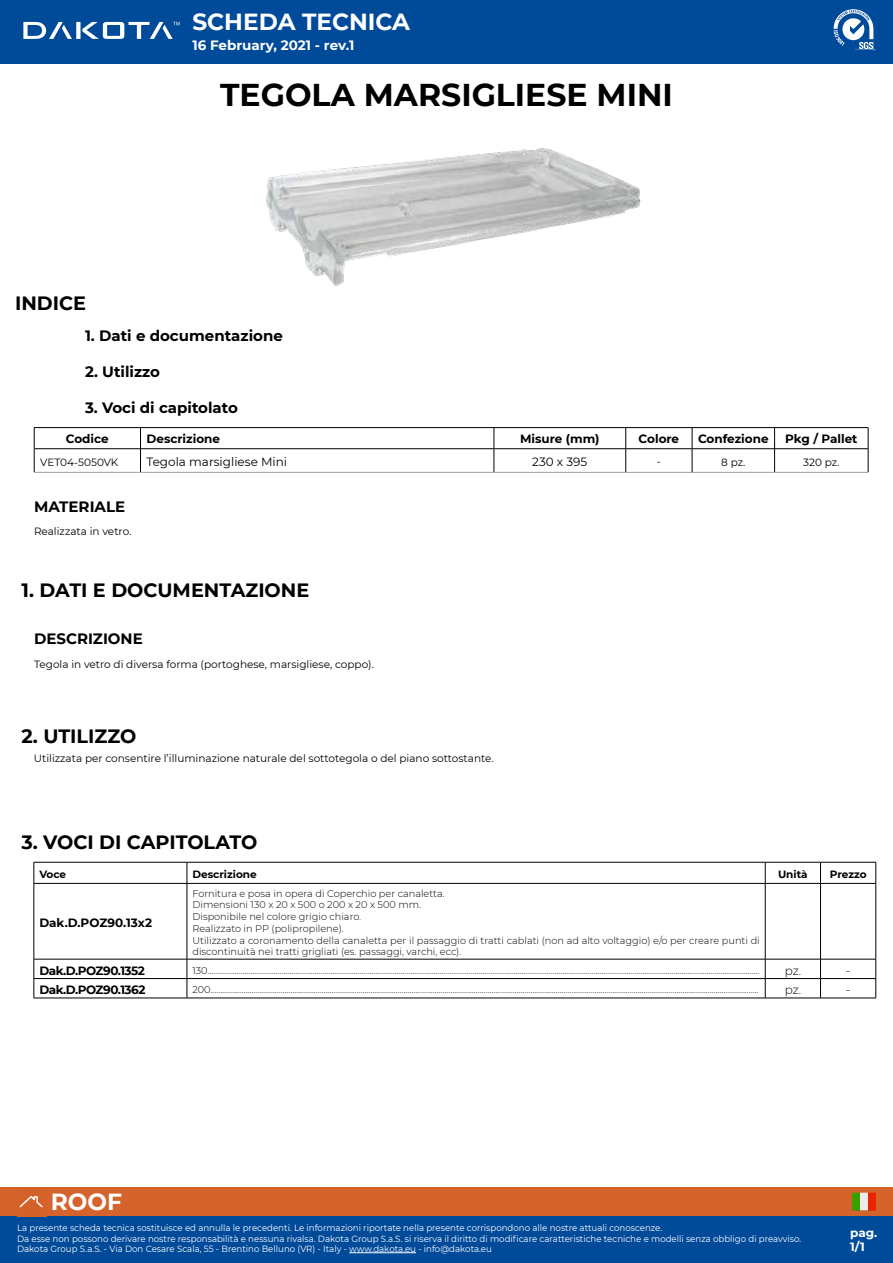
<style>
.page{position:relative;width:893px;height:1263px;background:#fff}
.page>*{position:absolute;margin:0;border:0;box-sizing:border-box;transform-origin:0 0}
.t1{font:700 31.5px "Montserrat";color:#000}
.t2{font:700 23.25px "Montserrat";color:#fff}
.t3{font:700 19.2px "Montserrat";color:#000}
.t4{font:700 15px "Montserrat";color:#000}
.t5{font:700 13.5px "Montserrat";color:#fff}
.t6{font:700 12px "Montserrat";color:#000}
.t7{font:700 12px "Montserrat";letter-spacing:-.04em;color:#000}
.t8{font:12px "Montserrat";color:#000}
.t9{font:300 12px "Montserrat";color:#000}
.t10{font:700 12px/14.4px "Montserrat";color:#fff}
.t11{font:10.5px "Montserrat";color:#000}
.t12{font:700 10.5px "Montserrat";color:#000}
.t13{font:300 9.75px/11.7px "Montserrat";color:#000}
.t14{font:9px/10.5px "Montserrat";color:#fff;scale:.96 1}
</style>
<div class="page">
<div style="left:0;top:0;width:893px;height:64px;background:#004a9a"></div>
<svg style="left:834px;top:9px;width:42px;height:42px"></svg>
<div style="left:0;top:1216px;width:893px;height:47px;background:#004a9a"></div>
<hr style="left:349px;top:1252px;width:67px;height:1px;background:#fff">
<div style="left:76px;top:22px;width:5px;height:17px;background:#fff"></div>
<svg style="left:23px;top:22px;width:49px;height:17px"></svg>
<svg style="left:82px;top:22px;width:98px;height:17px"></svg>
<img style="left:266px;top:148px;width:375px;height:138px">
<hr style="left:34px;top:472px;width:107px;height:1px;background:#9d9d9c">
<hr style="left:626px;top:472px;width:66px;height:1px;background:#9d9d9c">
<hr style="left:34px;top:448px;width:106px;height:1px;background:#000">
<hr style="left:141px;top:448px;width:353px;height:1px;background:#000">
<hr style="left:494px;top:448px;width:132px;height:1px;background:#000">
<hr style="left:626px;top:448px;width:66px;height:1px;background:#000">
<hr style="left:692px;top:448px;width:82px;height:1px;background:#000">
<hr style="left:775px;top:448px;width:93px;height:1px;background:#000">
<hr style="left:34px;top:427px;width:107px;height:1px;background:#000">
<hr style="left:141px;top:427px;width:353px;height:1px;background:#000">
<hr style="left:494px;top:427px;width:132px;height:1px;background:#000">
<hr style="left:626px;top:427px;width:66px;height:1px;background:#000">
<hr style="left:692px;top:427px;width:83px;height:1px;background:#000">
<hr style="left:775px;top:427px;width:93px;height:1px;background:#000">
<svg style="left:34px;top:428px;width:1px;height:44px"></svg>
<svg style="left:140px;top:428px;width:1px;height:44px"></svg>
<svg style="left:494px;top:428px;width:1px;height:44px"></svg>
<svg style="left:625px;top:428px;width:1px;height:44px"></svg>
<svg style="left:692px;top:428px;width:1px;height:44px"></svg>
<svg style="left:774px;top:428px;width:1px;height:44px"></svg>
<svg style="left:868px;top:428px;width:1px;height:44px"></svg>
<hr style="left:141px;top:472px;width:353px;height:1px;background:#9d9d9c">
<hr style="left:775px;top:472px;width:93px;height:1px;background:#9d9d9c">
<hr style="left:494px;top:472px;width:132px;height:1px;background:#9d9d9c">
<hr style="left:692px;top:472px;width:83px;height:1px;background:#9d9d9c">
<hr style="left:34px;top:862px;width:153px;height:1px;background:#000">
<svg style="left:34px;top:862px;width:1px;height:21px"></svg>
<hr style="left:187px;top:862px;width:578px;height:1px;background:#000">
<svg style="left:187px;top:862px;width:1px;height:21px"></svg>
<hr style="left:765px;top:862px;width:55px;height:1px;background:#000">
<svg style="left:765px;top:862px;width:1px;height:21px"></svg>
<hr style="left:820px;top:862px;width:56px;height:1px;background:#000">
<svg style="left:820px;top:862px;width:1px;height:21px"></svg>
<svg style="left:875px;top:862px;width:1px;height:21px"></svg>
<hr style="left:34px;top:883px;width:153px;height:1px;background:#000">
<hr style="left:34px;top:883px;width:1px;height:76px;background:#000">
<hr style="left:187px;top:883px;width:578px;height:1px;background:#000">
<hr style="left:187px;top:883px;width:1px;height:76px;background:#000">
<hr style="left:765px;top:883px;width:55px;height:1px;background:#000">
<hr style="left:765px;top:883px;width:1px;height:76px;background:#000">
<hr style="left:820px;top:883px;width:56px;height:1px;background:#000">
<hr style="left:820px;top:883px;width:1px;height:76px;background:#000">
<hr style="left:875px;top:883px;width:1px;height:76px;background:#000">
<hr style="left:34px;top:959px;width:153px;height:1px;background:#000">
<hr style="left:187px;top:959px;width:578px;height:1px;background:#000">
<hr style="left:765px;top:959px;width:55px;height:1px;background:#000">
<hr style="left:820px;top:959px;width:56px;height:1px;background:#000">
<hr style="left:34px;top:978px;width:153px;height:1px;background:#000">
<svg style="left:34px;top:959px;width:1px;height:39px"></svg>
<hr style="left:187px;top:978px;width:578px;height:1px;background:#000">
<svg style="left:187px;top:959px;width:1px;height:39px"></svg>
<hr style="left:765px;top:978px;width:55px;height:1px;background:#000">
<svg style="left:765px;top:959px;width:1px;height:39px"></svg>
<hr style="left:820px;top:978px;width:56px;height:1px;background:#000">
<svg style="left:820px;top:959px;width:1px;height:39px"></svg>
<svg style="left:875px;top:959px;width:1px;height:39px"></svg>
<hr style="left:34px;top:998px;width:153px;height:1px;background:#000">
<hr style="left:187px;top:998px;width:578px;height:1px;background:#000">
<hr style="left:765px;top:998px;width:55px;height:1px;background:#000">
<hr style="left:820px;top:998px;width:56px;height:1px;background:#000">
<div style="left:0;top:1187px;width:893px;height:29px;background:#d4642b"></div>
<svg style="left:20px;top:1196px;width:23px;height:11px"></svg>
<svg style="left:852px;top:1193px;width:24px;height:17px"></svg>
<h2 class="t2" style="left:192px;top:5px;width:219px">SCHEDA TECNICA</h2>
<h3 class="t5" style="left:192px;top:35px;width:163px">16 February, 2021 - rev.1</h3>
<h1 class="t1" style="left:220px;top:72px;width:454px">TEGOLA MARSIGLIESE MINI</h1>
<h3 class="t3" style="left:15px;top:289px;width:73px">INDICE</h3>
<h3 class="t4" style="left:85px;top:325px;width:199px">1. Dati e documentazione</h3>
<h3 class="t4" style="left:85px;top:361px;width:77px">2. Utilizzo</h3>
<h3 class="t4" style="left:85px;top:397px;width:154px">3. Voci di capitolato</h3>
<p class="t6" style="left:66px;top:430px;width:44px">Codice</p>
<p class="t6" style="left:147px;top:430px;width:75px">Descrizione</p>
<p class="t6" style="left:520px;top:430px;width:81px">Misure (mm)</p>
<p class="t6" style="left:639px;top:430px;width:42px">Colore</p>
<p class="t6" style="left:698px;top:430px;width:72px">Confezione</p>
<p class="t6" style="left:785px;top:430px;width:74px">Pkg / Pallet</p>
<p class="t11" style="left:40px;top:455px;width:80px">VET04-5050VK</p>
<p class="t8" style="left:147px;top:454px;width:142px">Tegola marsigliese Mini</p>
<p class="t8" style="left:532px;top:454px;width:57px">230 x 395</p>
<p class="t11" style="left:657px;top:454px;width:6px">-</p>
<p class="t11" style="left:721px;top:455px;width:26px">8 pz.</p>
<p class="t11" style="left:803px;top:455px;width:38px">320 pz.</p>
<h3 class="t4" style="left:34px;top:496px;width:93px">MATERIALE</h3>
<p class="t11" style="left:34px;top:524px;width:99px">Realizzata in vetro.</p>
<h3 class="t3" style="left:22px;top:576px;width:289px">1. DATI E DOCUMENTAZIONE</h3>
<h3 class="t4" style="left:34px;top:628px;width:110px">DESCRIZIONE</h3>
<p class="t11" style="left:34px;top:657px;width:341px">Tegola in vetro di diversa forma (portoghese, marsigliese, coppo).</p>
<h3 class="t3" style="left:21px;top:722px;width:117px">2. UTILIZZO</h3>
<p class="t11" style="left:34px;top:751px;width:461px">Utilizzata per consentire l’illuminazione naturale del sottotegola o del piano sottostante.</p>
<h3 class="t3" style="left:21px;top:828px;width:237px">3. VOCI DI CAPITOLATO</h3>
<p class="t12" style="left:39px;top:867px;width:28px">Voce</p>
<p class="t12" style="left:192px;top:867px;width:66px">Descrizione</p>
<p class="t12" style="left:778px;top:867px;width:31px">Unità</p>
<p class="t12" style="left:830px;top:867px;width:38px">Prezzo</p>
<p class="t6" style="left:39px;top:914px;width:114px">Dak.D.POZ90.13x2</p>
<p class="t13" style="left:192px;top:887px;width:569px">Fornitura e posa in opera di Coperchio per canaletta.<br>Dimensioni 130 x 20 x 500 o 200 x 20 x 500 mm.<br>Disponibile nel colore grigio chiaro.<br>Realizzato in PP (polipropilene).<br>Utilizzato a coronamento della canaletta per il passaggio di tratti cablati (non ad alto voltaggio) e/o per creare punti di discontinuità nei tratti grigliati (es. passaggi, varchi, ecc).</p>
<p class="t7" style="left:39px;top:962px;width:107px">Dak.D.POZ90.1352</p>
<p class="t13" style="left:192px;top:964px;width:569px">130...........................................................................................................................................................................................................................................................................................</p>
<p class="t9" style="left:785px;top:962px;width:18px">pz.</p>
<p class="t9" style="left:846px;top:962px;width:6px">-</p>
<p class="t7" style="left:39px;top:981px;width:108px">Dak.D.POZ90.1362</p>
<p class="t13" style="left:192px;top:983px;width:568px">200.........................................................................................................................................................................................................................................................................................</p>
<p class="t9" style="left:785px;top:982px;width:18px">pz.</p>
<p class="t9" style="left:846px;top:982px;width:6px">-</p>
<h2 class="t2" style="left:51px;top:1184px;width:73px">ROOF</h2>
<p class="t14" style="left:17px;top:1222px;width:818px">La presente scheda tecnica sostituisce ed annulla le precedenti. Le informazioni riportate nella presente corrispondono alle nostre attuali conoscenze.<br>Da esse non possono derivare nostre responsabilità e nessuna rivalsa. Dakota Group S.a.S. si riserva il diritto di modificare caratteristiche tecniche e modelli senza obbligo di preavviso.<br>Dakota Group S.a.S. - Via Don Cesare Scala, 55 - Brentino Belluno (VR) - Italy - www.dakota.eu - info@dakota.eu</p>
<p class="t10" style="left:850px;top:1225px;width:29px">pag.<br>1/1</p>
</div>
